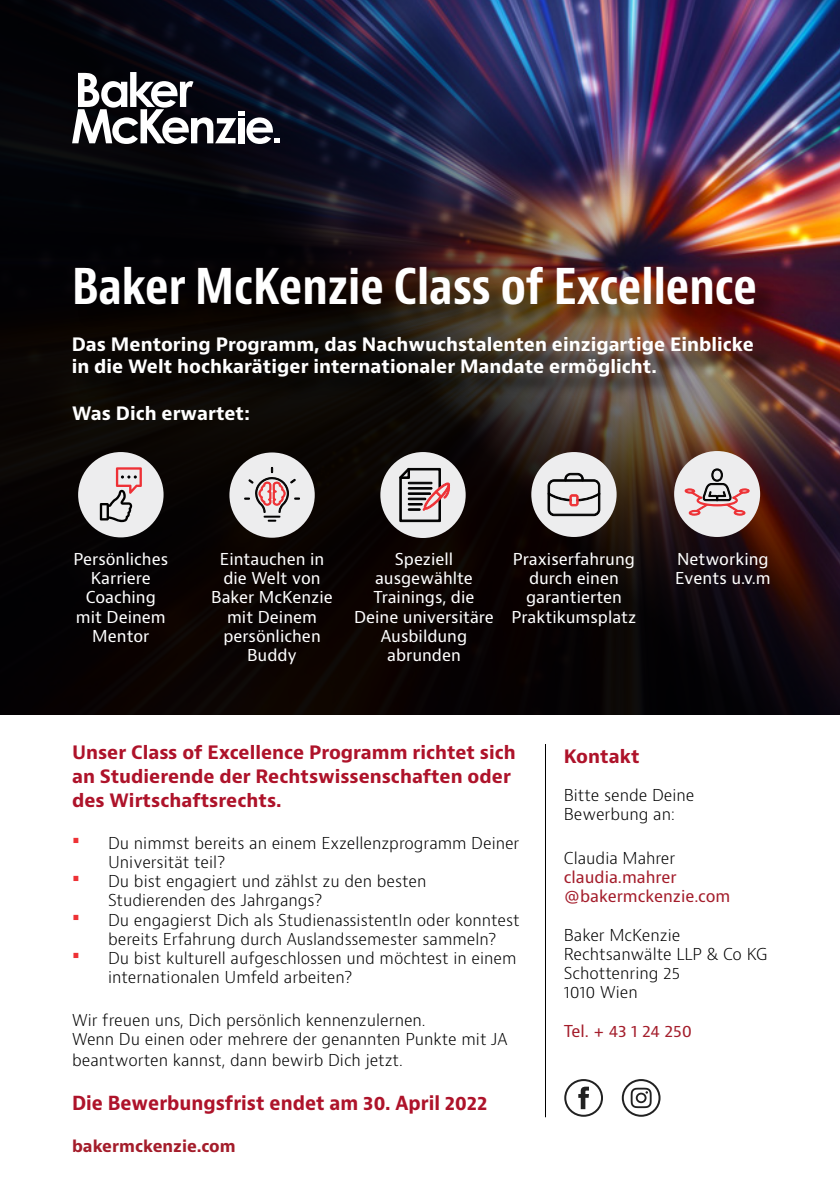
<style>
.page{position:relative;width:840px;height:1191px;background:#fff}
.page>*{position:absolute;margin:0;border:0;box-sizing:border-box;transform-origin:0 0}
.t1{font:700 condensed 48px "Baker Mc Kenzie Bernini";color:#fff}
.t2{font:700 18.8px "Baker Mc Kenzie Bernini";color:#ae132a;scale:.95 1}
.t3{font:700 18px/21.6px "Baker Mc Kenzie Bernini";color:#fff}
.t4{font:700 18px/24px "Baker Mc Kenzie Bernini";color:#ae132a}
.t5{font:300 16px/19.2px "Baker Mc Kenzie Bernini";color:#000}
.t6{font:16px/19.2px "Baker Mc Kenzie Bernini";color:#fff;text-align:center}
.t7{font:16px/19.2px "Baker Mc Kenzie Bernini";color:#a41d2b}
.t8{font:700 16px "Baker Mc Kenzie Bernini";color:#a41d2b}
.s1{font-weight:700;font-stretch:condensed;font-size:28px;color:#ee3135}
</style>
<div class="page">
<img style="left:0;top:0;width:839px;height:714px">
<svg style="left:72px;top:72px;width:208px;height:72px"></svg>
<div style="left:78px;top:269px;width:701px;height:59px;background:#000;opacity:.5"></div>
<div style="left:76px;top:341px;width:700px;height:60px;background:#000;opacity:.75"></div>
<hr style="left:544px;top:744px;width:1px;height:373px;background:#000">
<div style="left:564px;top:1079px;width:38px;height:37px;border:2px solid #212121;border-radius:18px"></div>
<svg style="left:578px;top:1086px;width:10px;height:23px"></svg>
<div style="left:621px;top:1079px;width:39px;height:37px;border:2px solid #212121;border-radius:18px"></div>
<svg style="left:630px;top:1087px;width:21px;height:21px"></svg>
<div style="left:229px;top:452px;width:85px;height:86px;background:#ededee;border-radius:50%"></div>
<svg style="left:244px;top:467px;width:56px;height:76px"></svg>
<div style="left:531px;top:452px;width:85px;height:85px;background:#ededee;border-radius:50%"></div>
<svg style="left:547px;top:472px;width:53px;height:44px"></svg>
<div style="left:673px;top:451px;width:86px;height:86px;background:#ededee;border-radius:50%"></div>
<svg style="left:684px;top:468px;width:65px;height:48px"></svg>
<div style="left:78px;top:452px;width:85px;height:85px;background:#ededee;border-radius:50%"></div>
<svg style="left:100px;top:467px;width:42px;height:55px"></svg>
<div style="left:380px;top:452px;width:85px;height:86px;background:#ededee;border-radius:50%"></div>
<svg style="left:399px;top:467px;width:51px;height:55px"></svg>
<h1 class="t1" style="left:72px;top:257px;width:686px">Baker McKenzie Class of Excellence</h1>
<p class="t3" style="left:72px;top:334px;width:683px">Das Mentoring Programm, das Nachwuchstalenten einzigartige Einblicke in die Welt hochkarätiger internationaler Mandate ermöglicht.</p>
<p class="t3" style="left:72px;top:403px;width:179px">Was Dich erwartet:</p>
<p class="t6" style="left:211px;top:550px;width:123px">Eintauchen in die Welt von<br>Baker McKenzie mit Deinem persönlichen<br>Buddy</p>
<p class="t6" style="left:511px;top:550px;width:126px">Praxiserfahrung durch einen garantierten<br>Praktikumsplatz</p>
<p class="t6" style="left:674px;top:549px;width:97px;text-align:left">Networking<br>Events u.v.m</p>
<p class="t6" style="left:73px;top:550px;width:96px">Persönliches<br>Karriere<br>Coaching mit Deinem<br>Mentor</p>
<p class="t6" style="left:354px;top:550px;width:141px">Speziell ausgewählte<br>Trainings, die<br>Deine universitäre<br>Ausbildung abrunden</p>
<p class="t4" style="left:72px;top:740px;width:445px">Unser Class of Excellence Programm richtet sich an Studierende der Rechtswissenschaften oder des Wirtschaftsrechts.</p>
<p class="t5" style="left:108px;top:833px;width:412px;text-indent:-36px"><span class="s1">•</span> Du nimmst bereits an einem Exzellenzprogramm Deiner<br>Universität teil?</p>
<p class="t5" style="left:108px;top:872px;width:319px;text-indent:-36px"><span class="s1">•</span> Du bist engagiert und zählst zu den besten<br>Studierenden des Jahrgangs?</p>
<p class="t5" style="left:108px;top:910px;width:413px;text-indent:-36px"><span class="s1">•</span> Du engagierst Dich als StudienassistentIn oder konntest bereits Erfahrung durch Auslandssemester sammeln?</p>
<p class="t5" style="left:108px;top:949px;width:410px;text-indent:-36px"><span class="s1">•</span> Du bist kulturell aufgeschlossen und möchtest in einem internationalen Umfeld arbeiten?</p>
<p class="t5" style="left:72px;top:1010px;width:436px">Wir freuen uns, Dich persönlich kennenzulernen.<br>Wenn Du einen oder mehrere der genannten Punkte mit JA</p>
<p class="t5" style="left:72px;top:1051px;width:332px">beantworten kannst, dann bewirb Dich jetzt.</p>
<p class="t2" style="left:72px;top:1090px;width:438px">Die Bewerbungsfrist endet am 30. April 2022</p>
<p class="t8" style="left:72px;top:1135px;width:165px">bakermckenzie.com</p>
<p class="t4" style="left:563px;top:745px;width:77px">Kontakt</p>
<p class="t5" style="left:563px;top:785px;width:132px">Bitte sende Deine<br>Bewerbung an:</p>
<p class="t5" style="left:563px;top:848px;width:113px">Claudia Mahrer</p>
<p class="t7" style="left:563px;top:868px;width:168px">claudia.mahrer @bakermckenzie.com</p>
<p class="t5" style="left:563px;top:925px;width:205px">Baker McKenzie<br>Rechtsanwälte LLP &amp; Co KG<br>Schottenring 25<br>1010 Wien</p>
<p class="t7" style="left:563px;top:1021px;width:130px">Tel. + 43 1 24 250</p>
</div>
